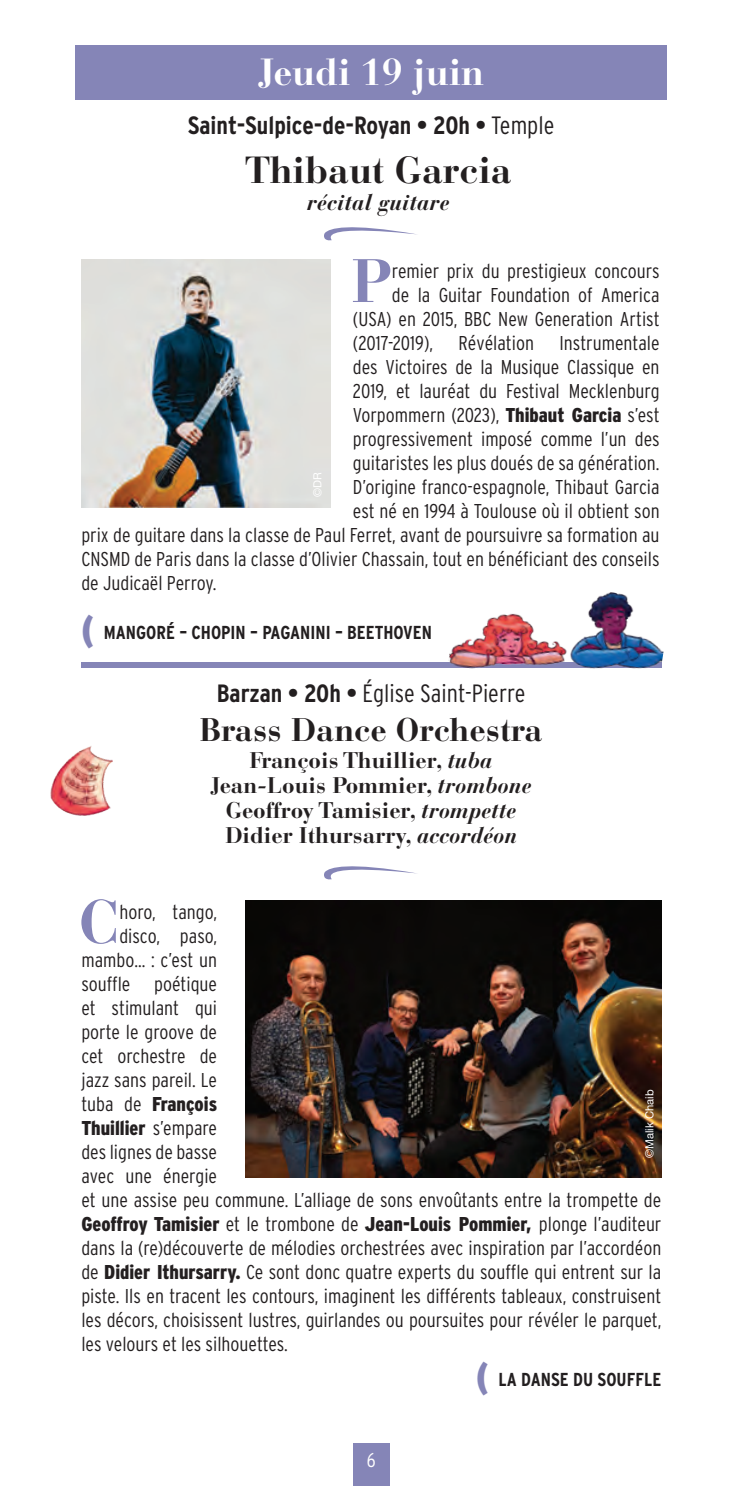
<style>
.page{position:relative;width:742px;height:1486px;background:#fff}
.page>*{position:absolute;margin:0;border:0;box-sizing:border-box;transform-origin:0 0}
.t1{font:700 60.75px "Bauer Bodoni Std";color:#8585b7}
.t2{font:700 37.5px "Bauer Bodoni Std";color:#231f20}
.t3{font:700 37.5px "Bauer Bodoni Std";color:#fff}
.t4{font:700 32.5px "Bauer Bodoni Std";color:#231f20}
.t5{font:700 condensed 25px "Interstate";color:#231f20}
.t6{font:300 condensed 25px "Interstate";color:#231f20}
.t7{font:700 22.5px/25px "Bauer Bodoni Std";color:#231f20;text-align:center}
.t8{font:italic 700 22.5px "Bauer Bodoni Std";color:#231f20}
.t9{font:300 condensed 20px "Interstate";color:#231f20}
.t10{font:900 condensed 20px "Interstate";color:#231f20}
.t11{font:300 condensed 20px "Interstate";color:#fff}
.t12{font:700 condensed 18.75px "Interstate";color:#231f20}
.t13{font:11.25px "Helvetica Neue LT Std";color:#fff}
.s1{font-weight:300}
.s2{font-weight:900}
.s3{font-weight:900;font-size:41px;color:#8585b7}
.s4{font-weight:700}
.s5{font-style:italic}
</style>
<div class="page">
<div style="left:75px;top:45px;width:591px;height:55px;background:#8585b7"></div>
<svg style="left:324px;top:227px;width:93px;height:14px"></svg>
<svg style="left:324px;top:866px;width:93px;height:14px"></svg>
<div style="left:81px;top:662px;width:580px;height:5px;background:#8585b7"></div>
<div style="left:352px;top:1443px;width:37px;height:43px;background:#8585b7"></div>
<img style="left:245px;top:900px;width:416px;height:277px">
<img style="left:81px;top:259px;width:249px;height:249px">
<img style="left:447px;top:592px;width:217px;height:77px">
<img style="left:51px;top:746px;width:61px;height:70px">
<h2 class="t3" style="left:258px;top:49px;width:227px">Jeudi 19 juin</h2>
<p class="t5" style="left:188px;top:111px;width:368px">Saint-Sulpice-de-Royan • 20h • <span class="s1">Temple</span></p>
<h2 class="t2" style="left:245px;top:148px;width:268px">Thibaut Garcia</h2>
<p class="t8" style="left:307px;top:189px;width:144px">récital guitare</p>
<h1 class="t1" style="left:351px;top:244px;width:42px">P</h1>
<p class="t9" style="left:391px;top:260px;width:269px">remier prix du prestigieux concours</p>
<p class="t9" style="left:391px;top:284px;width:269px">de la Guitar Foundation of America</p>
<p class="t9" style="left:352px;top:308px;width:308px">(USA) en 2015, BBC New Generation Artist</p>
<p class="t9" style="left:352px;top:332px;width:82px">(2017-2019),</p>
<p class="t9" style="left:458px;top:332px;width:77px">Révélation</p>
<p class="t9" style="left:559px;top:332px;width:101px">Instrumentale</p>
<p class="t9" style="left:352px;top:356px;width:308px">des Victoires de la Musique Classique en</p>
<p class="t9" style="left:352px;top:380px;width:308px">2019, et lauréat du Festival Mecklenburg</p>
<p class="t9" style="left:352px;top:404px;width:308px">Vorpommern (2023), <span class="s2">Thibaut Garcia</span> s’est</p>
<p class="t9" style="left:352px;top:428px;width:308px">progressivement imposé comme l’un des</p>
<p class="t9" style="left:352px;top:452px;width:308px">guitaristes les plus doués de sa génération.</p>
<p class="t9" style="left:352px;top:476px;width:308px">D’origine franco-espagnole, Thibaut Garcia</p>
<p class="t9" style="left:352px;top:500px;width:308px">est né en 1994 à Toulouse où il obtient son</p>
<p class="t9" style="left:81px;top:524px;width:579px">prix de guitare dans la classe de Paul Ferret, avant de poursuivre sa formation au</p>
<p class="t9" style="left:81px;top:548px;width:579px">CNSMD de Paris dans la classe d’Olivier Chassain, tout en bénéficiant des conseils</p>
<p class="t9" style="left:81px;top:572px;width:137px">de Judicaël Perroy.</p>
<p class="t13" style="left:310px;top:497px;width:26px;rotate:-90deg">©DR</p>
<p class="t12" style="left:81px;top:622px;width:352px"><span class="s3">(</span> MANGORÉ – CHOPIN – PAGANINI – BEETHOVEN</p>
<p class="t6" style="left:217px;top:679px;width:310px"><span class="s4">Barzan • 20h •</span> Église Saint-Pierre</p>
<h3 class="t4" style="left:199px;top:711px;width:344px">Brass Dance Orchestra</h3>
<p class="t7" style="left:210px;top:748px;width:322px">François Thuillier, <span class="s5">tuba<br></span>Jean-Louis Pommier, <span class="s5">trombone<br></span>Geoffroy Tamisier, <span class="s5">trompette<br></span>Didier Ithursarry, <span class="s5">accordéon</span></p>
<h1 class="t1" style="left:79px;top:885px;width:42px">C</h1>
<p class="t9" style="left:119px;top:901px;width:99px">horo, tango,</p>
<p class="t9" style="left:119px;top:925px;width:99px">disco, paso,</p>
<p class="t9" style="left:81px;top:949px;width:137px">mambo… : c’est un</p>
<p class="t9" style="left:81px;top:973px;width:137px">souffle poétique</p>
<p class="t9" style="left:81px;top:997px;width:137px">et stimulant qui</p>
<p class="t9" style="left:81px;top:1021px;width:137px">porte le groove de</p>
<p class="t9" style="left:81px;top:1045px;width:137px">cet orchestre de</p>
<p class="t9" style="left:81px;top:1069px;width:137px">jazz sans pareil. Le</p>
<p class="t10" style="left:81px;top:1093px;width:137px"><span class="s1">tuba de</span> François</p>
<p class="t10" style="left:81px;top:1117px;width:137px">Thuillier <span class="s1">s’empare</span></p>
<p class="t9" style="left:81px;top:1141px;width:137px">des lignes de basse</p>
<p class="t9" style="left:81px;top:1165px;width:137px">avec une énergie</p>
<p class="t9" style="left:81px;top:1189px;width:581px">et une assise peu commune. L’alliage de sons envoûtants entre la trompette de</p>
<p class="t10" style="left:81px;top:1213px;width:581px">Geoffroy Tamisier <span class="s1">et le trombone de</span> Jean-Louis Pommier, <span class="s1">plonge l’auditeur</span></p>
<p class="t9" style="left:81px;top:1237px;width:581px">dans la (re)découverte de mélodies orchestrées avec inspiration par l’accordéon</p>
<p class="t9" style="left:81px;top:1261px;width:581px">de <span class="s2">Didier Ithursarry.</span> Ce sont donc quatre experts du souffle qui entrent sur la</p>
<p class="t9" style="left:81px;top:1285px;width:581px">piste. Ils en tracent les contours, imaginent les différents tableaux, construisent</p>
<p class="t9" style="left:81px;top:1309px;width:581px">les décors, choisissent lustres, guirlandes ou poursuites pour révéler le parquet,</p>
<p class="t9" style="left:81px;top:1333px;width:208px">les velours et les silhouettes.</p>
<p class="t12" style="left:475px;top:1369px;width:187px"><span class="s3">(</span> LA DANSE DU SOUFFLE</p>
<p class="t13" style="left:642px;top:1158px;width:70px;rotate:-90deg">©Malik Chaib</p>
<p class="t11" style="left:366px;top:1449px;width:10px">6</p>
</div>
